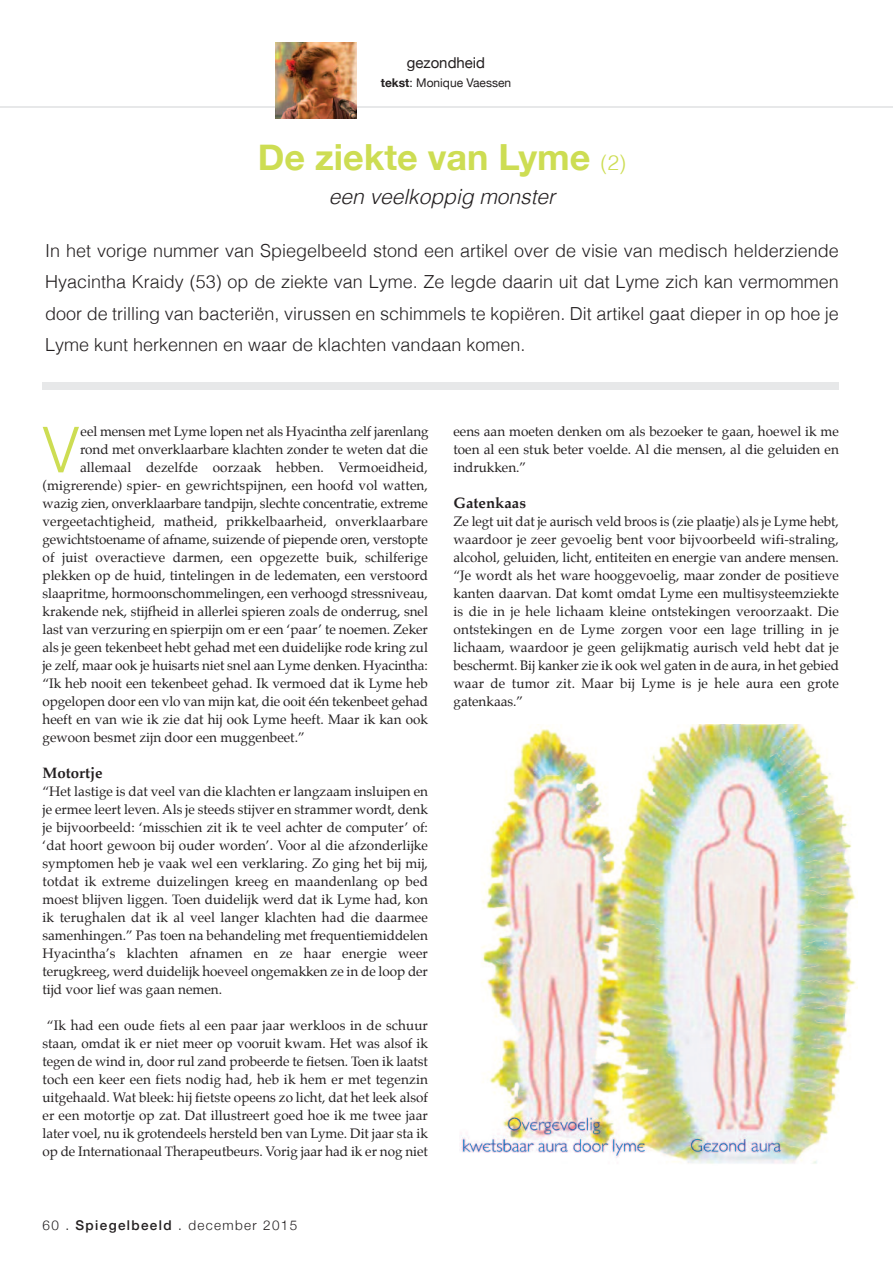
<style>
.page{position:relative;width:893px;height:1263px;background:#fff}
.page>*{position:absolute;margin:0;border:0;box-sizing:border-box;transform-origin:0 0}
.t1{font:300 63.15px "Helvetica";color:#cddd53}
.t2{font:700 36px "Helvetica Neue";color:#cddd53}
.t3{font:italic 300 21px "Helvetica";color:#231f20}
.t4{font:300 18px/31.5px "Helvetica";color:#231f20;text-align:justify}
.t5{font:700 15px "Palatino";color:#231f20}
.t6{font:15px "Helvetica Neue";color:#231f20}
.t7{font:13.5px/18px "Palatino";color:#231f20;text-align:justify}
.t8{font:300 13.5px "Helvetica Neue";letter-spacing:.1em;color:#231f20}
.t9{font:12px "Helvetica Neue";color:#231f20}
.s1{font-weight:700}
.s2{font-family:"Helvetica";font-weight:300;font-size:21px}
.s3{font-weight:500}
</style>
<div class="page">
<hr style="left:0;top:106px;width:893px;height:2px;background:#e7e8e9">
<img style="left:460px;top:725px;width:397px;height:439px">
<div style="left:43px;top:382px;width:796px;height:7px;background:#e7e8e9"></div>
<img style="left:275px;top:43px;width:81px;height:76px">
<p class="t6" style="left:407px;top:54px;width:80px">gezondheid</p>
<p class="t9" style="left:381px;top:75px;width:132px"><span class="s1">tekst</span>: Monique Vaessen</p>
<h2 class="t2" style="left:258px;top:135px;width:370px">De ziekte van Lyme <span class="s2">(2)</span></h2>
<h3 class="t3" style="left:329px;top:188px;width:228px">een veelkoppig monster</h3>
<p class="t4" style="left:45px;top:236px;width:795px">In het vorige nummer van Spiegelbeeld stond een artikel over de visie van medisch helderziende Hyacintha Kraidy (53) op de ziekte van Lyme. Ze legde daarin uit dat Lyme zich kan vermommen door de trilling van bacteriën, virussen en schimmels te kopiëren. Dit artikel gaat dieper in op hoe je Lyme kunt herkennen en waar de klachten vandaan komen.</p>
<h1 class="t1" style="left:42px;top:424px;width:40px">V</h1>
<p class="t7" style="left:81px;top:424px;width:349px">eel mensen met Lyme lopen net als Hyacintha zelf jarenlang</p>
<p class="t7" style="left:80px;top:442px;width:349px">rond met onverklaarbare klachten zonder te weten dat die</p>
<p class="t7" style="left:80px;top:460px;width:349px">allemaal dezelfde oorzaak hebben. Vermoeidheid,</p>
<p class="t7" style="left:43px;top:478px;width:387px">(migrerende) spier- en gewrichtspijnen, een hoofd vol watten,</p>
<p class="t7" style="left:43px;top:496px;width:387px">wazig zien, onverklaarbare tandpijn, slechte concentratie, extreme</p>
<p class="t7" style="left:43px;top:514px;width:387px">vergeetachtigheid, matheid, prikkelbaarheid, onverklaarbare</p>
<p class="t7" style="left:43px;top:532px;width:387px">gewichtstoename of afname, suizende of piepende oren, verstopte</p>
<p class="t7" style="left:43px;top:550px;width:387px">of juist overactieve darmen, een opgezette buik, schilferige</p>
<p class="t7" style="left:43px;top:568px;width:387px">plekken op de huid, tintelingen in de ledematen, een verstoord</p>
<p class="t7" style="left:43px;top:586px;width:387px">slaapritme, hormoonschommelingen, een verhoogd stressniveau,</p>
<p class="t7" style="left:43px;top:604px;width:387px">krakende nek, stijfheid in allerlei spieren zoals de onderrug, snel</p>
<p class="t7" style="left:43px;top:622px;width:387px">last van verzuring en spierpijn om er een ‘paar’ te noemen. Zeker</p>
<p class="t7" style="left:43px;top:640px;width:387px">als je geen tekenbeet hebt gehad met een duidelijke rode kring zul</p>
<p class="t7" style="left:43px;top:658px;width:387px">je zelf, maar ook je huisarts niet snel aan Lyme denken. Hyacintha:</p>
<p class="t7" style="left:43px;top:676px;width:387px">“Ik heb nooit een tekenbeet gehad. Ik vermoed dat ik Lyme heb</p>
<p class="t7" style="left:43px;top:694px;width:387px">opgelopen door een vlo van mijn kat, die ooit één tekenbeet gehad</p>
<p class="t7" style="left:43px;top:712px;width:387px">heeft en van wie ik zie dat hij ook Lyme heeft. Maar ik kan ook</p>
<p class="t7" style="left:43px;top:730px;width:264px">gewoon besmet zijn door een muggenbeet.”</p>
<p class="t5" style="left:43px;top:766px;width:62px">Motortje</p>
<p class="t7" style="left:42px;top:784px;width:387px">“Het lastige is dat veel van die klachten er langzaam insluipen en je ermee leert leven. Als je steeds stijver en strammer wordt, denk je bijvoorbeeld: ‘misschien zit ik te veel achter de computer’ of: ‘dat hoort gewoon bij ouder worden’. Voor al die afzonderlijke symptomen heb je vaak wel een verklaring. Zo ging het bij mij, totdat ik extreme duizelingen kreeg en maandenlang op bed moest blijven liggen. Toen duidelijk werd dat ik Lyme had, kon ik terughalen dat ik al veel langer klachten had die daarmee samenhingen.” Pas toen na behandeling met frequentiemiddelen Hyacintha’s klachten afnamen en ze haar energie weer terugkreeg, werd duidelijk hoeveel ongemakken ze in de loop der tijd voor lief was gaan nemen.</p>
<p class="t7" style="left:42px;top:1018px;width:387px;text-align:center">“Ik had een oude fiets al een paar jaar werkloos in de schuur staan, omdat ik er niet meer op vooruit kwam. Het was alsof ik tegen de wind in, door rul zand probeerde te fietsen. Toen ik laatst toch een keer een fiets nodig had, heb ik hem er met tegenzin uitgehaald. Wat bleek: hij fietste opeens zo licht, dat het leek alsof er een motortje op zat. Dat illustreert goed hoe ik me twee jaar later voel, nu ik grotendeels hersteld ben van Lyme. Dit jaar sta ik op de Internationaal Therapeutbeurs. Vorig jaar had ik er nog niet</p>
<p class="t8" style="left:43px;top:1217px;width:256px">60 . <span class="s3">Spiegelbeeld</span> . december 2015</p>
<p class="t7" style="left:453px;top:424px;width:387px">eens aan moeten denken om als bezoeker te gaan, hoewel ik me toen al een stuk beter voelde. Al die mensen, al die geluiden en indrukken.”</p>
<p class="t5" style="left:453px;top:496px;width:74px">Gatenkaas</p>
<p class="t7" style="left:453px;top:514px;width:387px">Ze legt uit dat je aurisch veld broos is (zie plaatje) als je Lyme hebt, waardoor je zeer gevoelig bent voor bijvoorbeeld wifi-straling, alcohol, geluiden, licht, entiteiten en energie van andere mensen. “Je wordt als het ware hooggevoelig, maar zonder de positieve kanten daarvan. Dat komt omdat Lyme een multisysteemziekte is die in je hele lichaam kleine ontstekingen veroorzaakt. Die ontstekingen en de Lyme zorgen voor een lage trilling in je lichaam, waardoor je geen gelijkmatig aurisch veld hebt dat je beschermt. Bij kanker zie ik ook wel gaten in de aura, in het gebied waar de tumor zit. Maar bij Lyme is je hele aura een grote gatenkaas.”</p>
</div>
